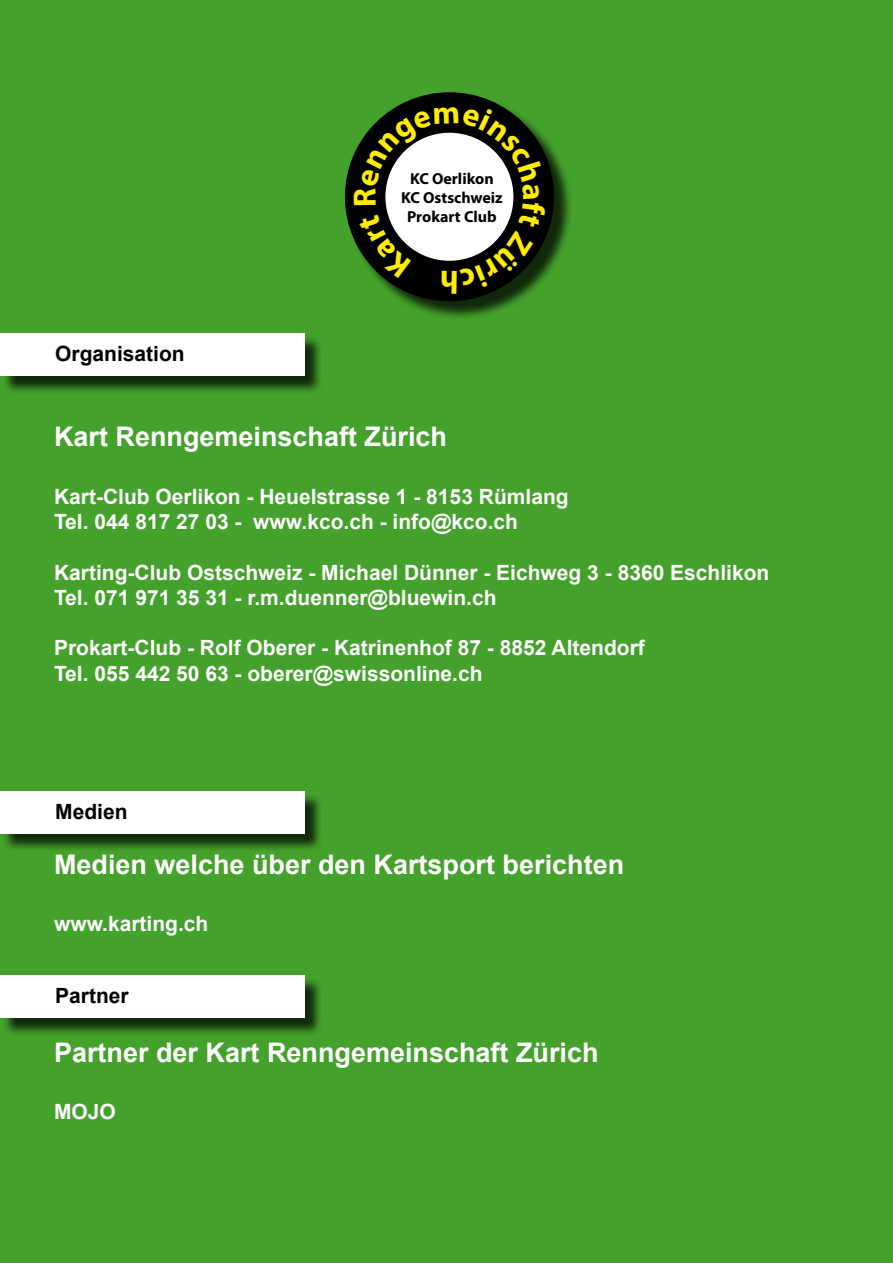
<style>
.page{position:relative;width:893px;height:1263px;background:#fff}
.page>*{position:absolute;margin:0;border:0;box-sizing:border-box;transform-origin:0 0}
.t1{font:700 27px "Arial";color:#fff}
.t2{font:700 21px/25.2px "Arial";color:#fff}
.t3{font:700 21px "Arial";color:#000}
.t4{font:700 15.9px/19.2px "Myriad Pro";color:#000;text-align:center}
</style>
<div class="page">
<div style="left:1px;top:0;width:892px;height:1262px;background:#44a12b"></div>
<div style="left:2px;top:335px;width:321px;height:59px;background:#000;opacity:.75"></div>
<div style="left:0;top:333px;width:304px;height:43px;background:#fff"></div>
<div style="left:2px;top:793px;width:321px;height:59px;background:#000;opacity:.75"></div>
<div style="left:0;top:791px;width:304px;height:42px;background:#fff"></div>
<div style="left:2px;top:977px;width:321px;height:59px;background:#000;opacity:.75"></div>
<div style="left:0;top:975px;width:304px;height:43px;background:#fff"></div>
<div style="left:347px;top:94px;width:226px;height:226px;background:#000;opacity:.75"></div>
<div style="left:345px;top:92px;width:209px;height:209px;background:#000;border-radius:50%"></div>
<svg style="left:354px;top:107px;width:192px;height:186px"></svg>
<p class="t3" style="left:55px;top:339px;width:131px">Organisation</p>
<p class="t4" style="left:401px;top:169px;width:103px">KC Oerlikon<br>KC Ostschweiz<br>Prokart Club</p>
<p class="t1" style="left:54px;top:418px;width:395px">Kart Renngemeinschaft Zürich</p>
<p class="t2" style="left:54px;top:484px;width:516px">Kart-Club Oerlikon - Heuelstrasse 1 - 8153 Rümlang<br>Tel. 044 817 27 03 - www.kco.ch - info@kco.ch</p>
<p class="t2" style="left:54px;top:560px;width:717px">Karting-Club Ostschweiz - Michael Dünner - Eichweg 3 - 8360 Eschlikon<br>Tel. 071 971 35 31 - r.m.duenner@bluewin.ch</p>
<p class="t2" style="left:54px;top:635px;width:592px">Prokart-Club - Rolf Oberer - Katrinenhof 87 - 8852 Altendorf<br>Tel. 055 442 50 63 - oberer@swissonline.ch</p>
<p class="t3" style="left:55px;top:797px;width:74px">Medien</p>
<p class="t1" style="left:54px;top:845px;width:572px">Medien welche über den Kartsport berichten</p>
<p class="t2" style="left:54px;top:912px;width:156px">www.karting.ch</p>
<p class="t3" style="left:55px;top:981px;width:75px">Partner</p>
<p class="t1" style="left:54px;top:1033px;width:546px">Partner der Kart Renngemeinschaft Zürich</p>
<p class="t2" style="left:54px;top:1099px;width:63px">MOJO</p>
</div>
